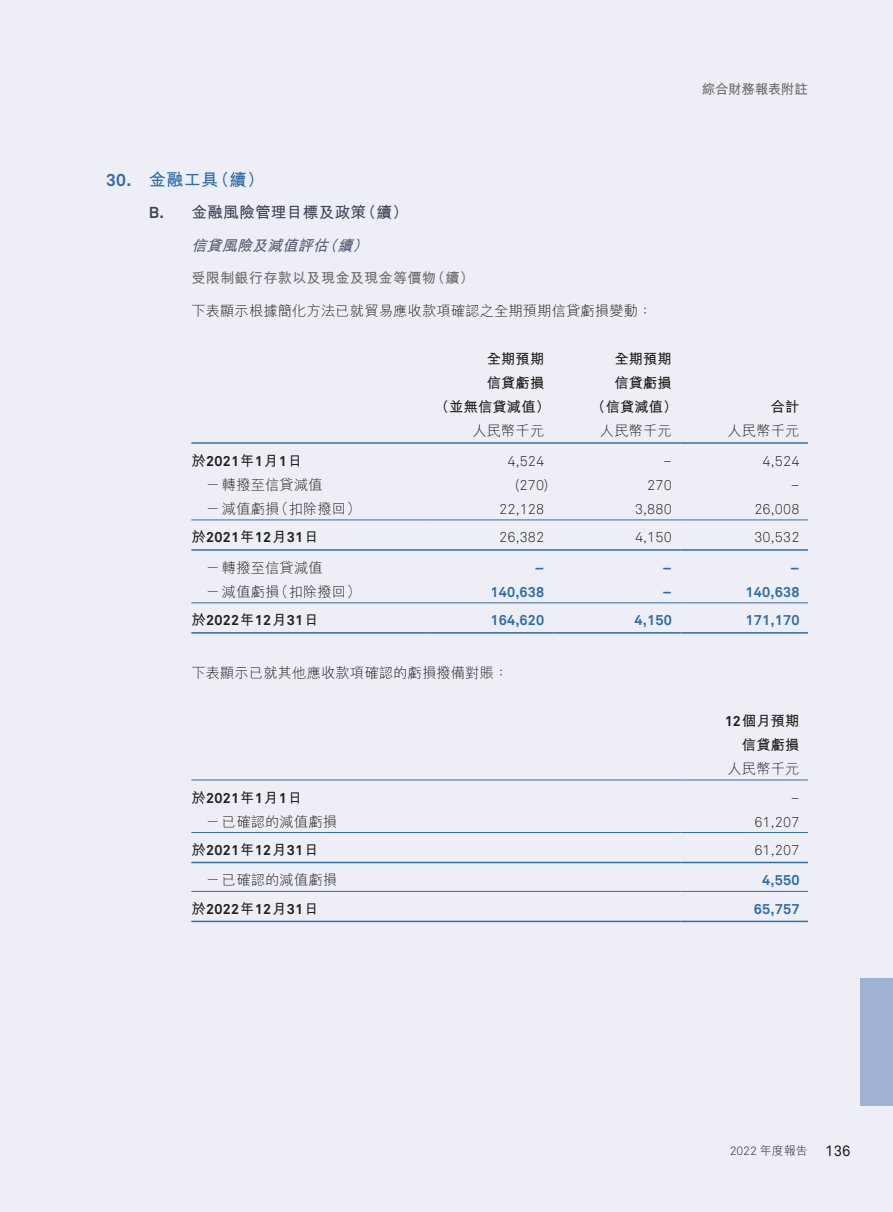
<style>
.page{position:relative;width:893px;height:1212px;background:#eeeff6}
.page>*{position:absolute;margin:0;border:0;box-sizing:border-box;transform-origin:0 0}
.t1{font:700 17.25px "M Hei HK";color:#2d6da9}
.t2{font:700 15.75px "M Hei HK";letter-spacing:.01em;color:#41475b}
.t3{font:italic 700 15px "M Hei HK";color:#576078}
.t4{font:300 14.25px "M Hei HK";letter-spacing:.01em;color:#231f20}
.t5{font:700 14.25px "Akkurat Pro";letter-spacing:.01em;color:#231f20}
.t6{font:14.25px "Akkurat Light Pro";letter-spacing:.01em;color:#231f20}
.t7{font:700 14.25px "Akkurat Pro";letter-spacing:.01em;color:#2d6da9}
.t8{font:700 14.25px/24px "M Hei HK";letter-spacing:.01em;color:#231f20;text-align:right}
.t9{font:700 14.25px "M Hei HK";letter-spacing:.01em;color:#6c6d70}
.t10{font:700 13.5px "M Hei HK";letter-spacing:-.02em;color:#6c6d70}
.t11{font:12px "Akkurat Light Pro";color:#231f20}
.s1{font-family:"Akkurat Pro"}
.s2{font-family:"M Hei HK"}
.s3{font-family:"M Hei HK";font-weight:300}
.s4{font-family:"Akkurat Pro";font-size:15px}
</style>
<div class="page">
<div style="left:860px;top:978px;width:33px;height:128px;background:#9fb2d4"></div>
<hr style="left:191px;top:442px;width:234px;height:2px;background:#2d6da9">
<hr style="left:425px;top:442px;width:128px;height:2px;background:#2d6da9">
<hr style="left:553px;top:442px;width:127px;height:2px;background:#2d6da9">
<hr style="left:680px;top:442px;width:128px;height:2px;background:#2d6da9">
<hr style="left:191px;top:519px;width:234px;height:1px;background:#2d6da9">
<hr style="left:425px;top:519px;width:128px;height:1px;background:#2d6da9">
<hr style="left:553px;top:519px;width:127px;height:1px;background:#2d6da9">
<hr style="left:680px;top:519px;width:128px;height:1px;background:#2d6da9">
<hr style="left:191px;top:549px;width:234px;height:2px;background:#2d6da9">
<hr style="left:425px;top:549px;width:128px;height:2px;background:#2d6da9">
<hr style="left:553px;top:549px;width:127px;height:2px;background:#2d6da9">
<hr style="left:680px;top:549px;width:128px;height:2px;background:#2d6da9">
<hr style="left:191px;top:602px;width:234px;height:1px;background:#2d6da9">
<hr style="left:425px;top:602px;width:128px;height:1px;background:#2d6da9">
<hr style="left:553px;top:602px;width:127px;height:1px;background:#2d6da9">
<hr style="left:680px;top:602px;width:128px;height:1px;background:#2d6da9">
<hr style="left:191px;top:632px;width:234px;height:2px;background:#2d6da9">
<hr style="left:425px;top:632px;width:128px;height:2px;background:#2d6da9">
<hr style="left:553px;top:632px;width:127px;height:2px;background:#2d6da9">
<hr style="left:680px;top:632px;width:128px;height:2px;background:#2d6da9">
<hr style="left:191px;top:779px;width:489px;height:1px;background:#2d6da9">
<hr style="left:680px;top:779px;width:128px;height:1px;background:#2d6da9">
<hr style="left:191px;top:832px;width:489px;height:1px;background:#2d6da9">
<hr style="left:680px;top:832px;width:128px;height:1px;background:#2d6da9">
<hr style="left:191px;top:862px;width:489px;height:1px;background:#2d6da9">
<hr style="left:680px;top:862px;width:128px;height:1px;background:#2d6da9">
<hr style="left:191px;top:891px;width:489px;height:1px;background:#2d6da9">
<hr style="left:680px;top:891px;width:128px;height:1px;background:#2d6da9">
<hr style="left:191px;top:921px;width:489px;height:1px;background:#2d6da9">
<hr style="left:680px;top:921px;width:128px;height:1px;background:#2d6da9">
<p class="t10" style="left:702px;top:79px;width:108px">綜合財務報表附註</p>
<p class="t1" style="left:106px;top:167px;width:159px"><span class="s1">30.</span> 金融工具（續）</p>
<p class="t2" style="left:149px;top:201px;width:261px"><span class="s1">B.</span> 金融風險管理目標及政策（續）</p>
<p class="t3" style="left:191px;top:234px;width:183px">信貸風險及減值評估（續）</p>
<p class="t9" style="left:191px;top:267px;width:284px">受限制銀行存款以及現金及現金等價物（續）</p>
<p class="t4" style="left:191px;top:303px;width:463px">下表顯示根據簡化方法已就貿易應收款項確認之全期預期信貸虧損變動：</p>
<p class="t8" style="left:487px;top:345px;width:59px">全期預期</p>
<p class="t8" style="left:487px;top:369px;width:59px">信貸虧損</p>
<p class="t8" style="left:435px;top:393px;width:117px">（並無信貸減值）</p>
<p class="t8" style="left:614px;top:345px;width:59px">全期預期</p>
<p class="t8" style="left:614px;top:369px;width:59px">信貸虧損</p>
<p class="t8" style="left:591px;top:393px;width:88px">（信貸減值）</p>
<p class="t8" style="left:771px;top:393px;width:30px">合計</p>
<p class="t4" style="left:472px;top:423px;width:73px">人民幣千元</p>
<p class="t4" style="left:600px;top:423px;width:73px">人民幣千元</p>
<p class="t4" style="left:727px;top:423px;width:73px">人民幣千元</p>
<p class="t5" style="left:191px;top:452px;width:112px"><span class="s2">於</span>2021<span class="s2">年</span>1<span class="s2">月</span>1<span class="s2">日</span></p>
<p class="t6" style="left:507px;top:452px;width:38px">4,524</p>
<p class="t6" style="left:663px;top:452px;width:10px">–</p>
<p class="t6" style="left:763px;top:452px;width:38px">4,524</p>
<p class="t4" style="left:206px;top:477px;width:118px">－轉撥至信貸減值</p>
<p class="t6" style="left:515px;top:476px;width:35px">(270)</p>
<p class="t6" style="left:647px;top:476px;width:26px">270</p>
<p class="t6" style="left:791px;top:476px;width:10px">–</p>
<p class="t4" style="left:206px;top:501px;width:156px">－減值虧損（扣除撥回）</p>
<p class="t6" style="left:499px;top:500px;width:47px">22,128</p>
<p class="t6" style="left:635px;top:500px;width:38px">3,880</p>
<p class="t6" style="left:754px;top:500px;width:47px">26,008</p>
<p class="t5" style="left:191px;top:529px;width:129px"><span class="s2">於</span>2021<span class="s2">年</span>12<span class="s2">月</span>31<span class="s2">日</span></p>
<p class="t6" style="left:499px;top:529px;width:47px">26,382</p>
<p class="t6" style="left:635px;top:529px;width:38px">4,150</p>
<p class="t6" style="left:754px;top:529px;width:47px">30,532</p>
<p class="t4" style="left:206px;top:560px;width:118px">－轉撥至信貸減值</p>
<p class="t7" style="left:535px;top:559px;width:11px">–</p>
<p class="t7" style="left:662px;top:559px;width:11px">–</p>
<p class="t7" style="left:790px;top:559px;width:11px">–</p>
<p class="t4" style="left:206px;top:584px;width:156px">－減值虧損（扣除撥回）</p>
<p class="t7" style="left:490px;top:583px;width:55px">140,638</p>
<p class="t7" style="left:662px;top:583px;width:11px">–</p>
<p class="t7" style="left:746px;top:583px;width:55px">140,638</p>
<p class="t5" style="left:191px;top:611px;width:129px"><span class="s2">於</span>2022<span class="s2">年</span>12<span class="s2">月</span>31<span class="s2">日</span></p>
<p class="t7" style="left:490px;top:611px;width:55px">164,620</p>
<p class="t7" style="left:635px;top:611px;width:39px">4,150</p>
<p class="t7" style="left:746px;top:611px;width:55px">171,170</p>
<p class="t4" style="left:191px;top:665px;width:318px">下表顯示已就其他應收款項確認的虧損撥備對賬：</p>
<p class="t8" style="left:725px;top:707px;width:76px"><span class="s1">12</span>個月預期信貸虧損</p>
<p class="t4" style="left:727px;top:761px;width:73px">人民幣千元</p>
<p class="t5" style="left:191px;top:789px;width:112px"><span class="s2">於</span>2021<span class="s2">年</span>1<span class="s2">月</span>1<span class="s2">日</span></p>
<p class="t6" style="left:791px;top:789px;width:10px">–</p>
<p class="t4" style="left:206px;top:814px;width:133px">－已確認的減值虧損</p>
<p class="t6" style="left:754px;top:813px;width:47px">61,207</p>
<p class="t5" style="left:191px;top:841px;width:129px"><span class="s2">於</span>2021<span class="s2">年</span>12<span class="s2">月</span>31<span class="s2">日</span></p>
<p class="t6" style="left:754px;top:841px;width:47px">61,207</p>
<p class="t4" style="left:206px;top:873px;width:133px">－已確認的減值虧損</p>
<p class="t7" style="left:762px;top:871px;width:39px">4,550</p>
<p class="t5" style="left:191px;top:900px;width:129px"><span class="s2">於</span>2022<span class="s2">年</span>12<span class="s2">月</span>31<span class="s2">日</span></p>
<p class="t7" style="left:754px;top:900px;width:47px">65,757</p>
<p class="t11" style="left:730px;top:1143px;width:122px">2022 <span class="s3">年度報告</span> <span class="s4">136</span></p>
</div>
